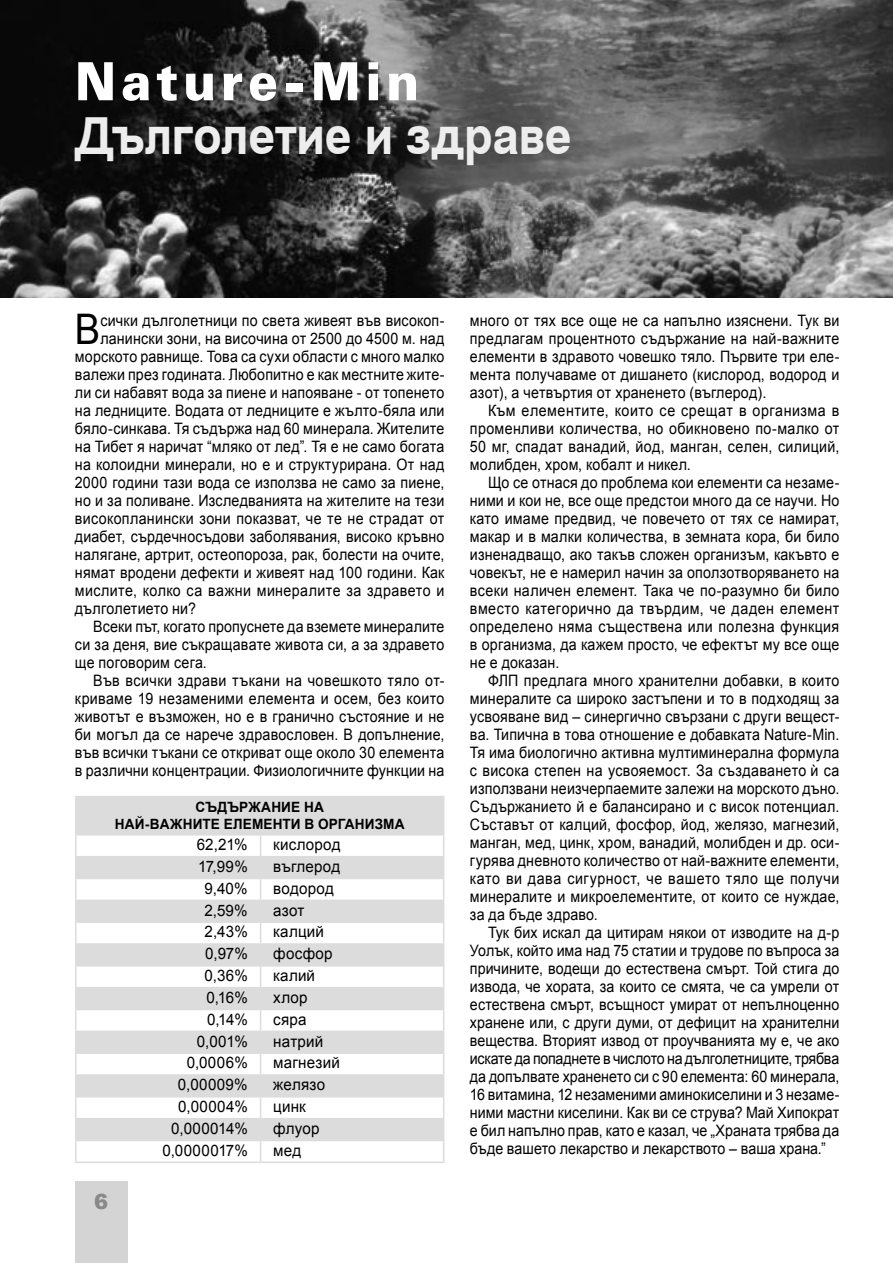
<style>
.page{position:relative;width:893px;height:1263px;background:#fff}
.page>*{position:absolute;margin:0;border:0;box-sizing:border-box;transform-origin:0 0}
.t1{font:900 52.8px "Zurich Win 95 BT";letter-spacing:.095em;color:#fff;scale:.95 1}
.t2{font:700 51.15px "Swiss 721 BT";letter-spacing:.005em;color:#ededed;scale:.91 1}
.t3{font:42.15px "Arial";color:#000;scale:.9 1}
.t4{font:900 21px "Arial";color:#898989}
.t5{font:15.75px/18px "Arial";letter-spacing:.01em;color:#000;text-align:justify;scale:.9 1}
.t6{font:15.75px "Arial";letter-spacing:.01em;color:#000;scale:.96 1}
.t7{font:15.75px "Arial";letter-spacing:.03em;color:#000;scale:.9 1}
.t8{font:700 14.1px/16.5px "Arial";letter-spacing:.01em;color:#000;text-align:center;scale:.96 1}
</style>
<div class="page">
<img style="left:0;top:0;width:893px;height:298px">
<div style="left:75px;top:1181px;width:52px;height:82px;background:#d4d4d4"></div>
<svg style="left:76px;top:797px;width:367px;height:343px;fill:#dcdcdc"></svg>
<hr style="left:75px;top:796px;width:186px;height:1px;background:#dcdcdc">
<hr style="left:75px;top:797px;width:1px;height:37px;background:#dcdcdc">
<hr style="left:261px;top:796px;width:183px;height:1px;background:#dcdcdc">
<hr style="left:443px;top:797px;width:1px;height:37px;background:#dcdcdc">
<hr style="left:75px;top:834px;width:186px;height:1px;background:#dcdcdc">
<hr style="left:261px;top:834px;width:183px;height:1px;background:#dcdcdc">
<hr style="left:75px;top:856px;width:186px;height:1px;background:#dcdcdc">
<hr style="left:261px;top:856px;width:183px;height:1px;background:#dcdcdc">
<hr style="left:75px;top:878px;width:186px;height:1px;background:#dcdcdc">
<hr style="left:261px;top:878px;width:183px;height:1px;background:#dcdcdc">
<hr style="left:75px;top:899px;width:186px;height:2px;background:#dcdcdc">
<hr style="left:261px;top:899px;width:183px;height:2px;background:#dcdcdc">
<hr style="left:75px;top:921px;width:186px;height:2px;background:#dcdcdc">
<hr style="left:261px;top:921px;width:183px;height:2px;background:#dcdcdc">
<hr style="left:75px;top:943px;width:186px;height:2px;background:#dcdcdc">
<hr style="left:261px;top:943px;width:183px;height:2px;background:#dcdcdc">
<hr style="left:75px;top:965px;width:186px;height:1px;background:#dcdcdc">
<hr style="left:261px;top:965px;width:183px;height:1px;background:#dcdcdc">
<hr style="left:75px;top:987px;width:186px;height:1px;background:#dcdcdc">
<hr style="left:261px;top:987px;width:183px;height:1px;background:#dcdcdc">
<hr style="left:75px;top:1009px;width:186px;height:1px;background:#dcdcdc">
<hr style="left:261px;top:1009px;width:183px;height:1px;background:#dcdcdc">
<hr style="left:75px;top:1030px;width:186px;height:2px;background:#dcdcdc">
<hr style="left:261px;top:1030px;width:183px;height:2px;background:#dcdcdc">
<hr style="left:75px;top:1052px;width:186px;height:2px;background:#dcdcdc">
<hr style="left:261px;top:1052px;width:183px;height:2px;background:#dcdcdc">
<hr style="left:75px;top:1074px;width:186px;height:2px;background:#dcdcdc">
<hr style="left:261px;top:1074px;width:183px;height:2px;background:#dcdcdc">
<hr style="left:75px;top:1096px;width:186px;height:1px;background:#dcdcdc">
<hr style="left:261px;top:1096px;width:183px;height:1px;background:#dcdcdc">
<hr style="left:75px;top:1118px;width:186px;height:1px;background:#dcdcdc">
<hr style="left:261px;top:1118px;width:183px;height:1px;background:#dcdcdc">
<hr style="left:75px;top:1140px;width:186px;height:1px;background:#dcdcdc">
<svg style="left:75px;top:835px;width:1px;height:326px"></svg>
<hr style="left:261px;top:1140px;width:183px;height:1px;background:#dcdcdc">
<svg style="left:260px;top:835px;width:1px;height:326px"></svg>
<svg style="left:443px;top:835px;width:1px;height:326px"></svg>
<hr style="left:75px;top:1161px;width:186px;height:2px;background:#dcdcdc">
<hr style="left:261px;top:1161px;width:183px;height:2px;background:#dcdcdc">
<h1 class="t1" style="left:75px;top:43px;width:364px">Nature-Min</h1>
<h2 class="t2" style="left:75px;top:101px;width:547px">Дълголетие и здраве</h2>
<h3 class="t3" style="left:75px;top:301px;width:30px">В</h3>
<p class="t5" style="left:100px;top:311px;width:384px">сички дълголетници по света живеят във високоп-</p>
<p class="t5" style="left:100px;top:329px;width:384px">ланински зони, на височина от 2500 до 4500 м. над</p>
<p class="t5" style="left:75px;top:347px;width:412px">морското равнище. Това са сухи области с много малко</p>
<p class="t5" style="left:75px;top:365px;width:412px">валежи през годината. Любопитно е как местните жите-</p>
<p class="t5" style="left:75px;top:383px;width:412px">ли си набавят вода за пиене и напояване - от топенето</p>
<p class="t5" style="left:75px;top:401px;width:412px">на ледниците. Водата от ледниците е жълто-бяла или</p>
<p class="t5" style="left:75px;top:419px;width:412px">бяло-синкава. Тя съдържа над 60 минерала. Жителите</p>
<p class="t5" style="left:75px;top:437px;width:412px">на Тибет я наричат “мляко от лед”. Тя е не само богата</p>
<p class="t5" style="left:75px;top:455px;width:412px">на колоидни минерали, но е и структурирана. От над</p>
<p class="t5" style="left:75px;top:473px;width:412px">2000 години тази вода се използва не само за пиене,</p>
<p class="t5" style="left:75px;top:491px;width:412px">но и за поливане. Изследванията на жителите на тези</p>
<p class="t5" style="left:75px;top:509px;width:412px">високопланински зони показват, че те не страдат от</p>
<p class="t5" style="left:75px;top:527px;width:412px">диабет, сърдечносъдови заболявания, високо кръвно</p>
<p class="t5" style="left:75px;top:545px;width:412px">налягане, артрит, остеопороза, рак, болести на очите,</p>
<p class="t5" style="left:75px;top:563px;width:412px">нямат вродени дефекти и живеят над 100 години. Как</p>
<p class="t5" style="left:75px;top:581px;width:412px">мислите, колко са важни минералите за здравето и</p>
<p class="t5" style="left:75px;top:599px;width:136px">дълголетието ни?</p>
<p class="t5" style="left:93px;top:617px;width:392px">Всеки път, когато пропуснете да вземете минералите</p>
<p class="t5" style="left:75px;top:635px;width:412px">си за деня, вие съкращавате живота си, а за здравето</p>
<p class="t5" style="left:75px;top:653px;width:148px">ще поговорим сега.</p>
<p class="t7" style="left:93px;top:670px;width:392px">Във всички здрави тъкани на човешкото тяло от-</p>
<p class="t5" style="left:75px;top:689px;width:412px">криваме 19 незаменими елемента и осем, без които</p>
<p class="t5" style="left:75px;top:707px;width:412px">животът е възможен, но е в гранично състояние и не</p>
<p class="t5" style="left:75px;top:725px;width:412px">би могъл да се нарече здравословен. В допълнение,</p>
<p class="t5" style="left:75px;top:743px;width:412px">във всички тъкани се откриват още около 30 елемента</p>
<p class="t5" style="left:75px;top:761px;width:412px">в различни концентрации. Физиологичните функции на</p>
<p class="t8" style="left:115px;top:800px;width:304px">СЪДЪРЖАНИЕ НА<br>НАЙ-ВАЖНИТЕ ЕЛЕМЕНТИ В ОРГАНИЗМА</p>
<p class="t6" style="left:197px;top:834px;width:55px">62,21%</p>
<p class="t6" style="left:273px;top:834px;width:72px">кислород</p>
<p class="t6" style="left:198px;top:856px;width:53px">17,99%</p>
<p class="t6" style="left:273px;top:856px;width:71px">въглерод</p>
<p class="t6" style="left:205px;top:878px;width:47px">9,40%</p>
<p class="t6" style="left:273px;top:878px;width:65px">водород</p>
<p class="t6" style="left:204px;top:900px;width:47px">2,59%</p>
<p class="t6" style="left:273px;top:900px;width:34px">азот</p>
<p class="t6" style="left:205px;top:921px;width:47px">2,43%</p>
<p class="t6" style="left:273px;top:921px;width:54px">калций</p>
<p class="t6" style="left:205px;top:943px;width:46px">0,97%</p>
<p class="t6" style="left:273px;top:943px;width:63px">фосфор</p>
<p class="t6" style="left:204px;top:965px;width:47px">0,36%</p>
<p class="t6" style="left:273px;top:965px;width:45px">калий</p>
<p class="t6" style="left:207px;top:987px;width:44px">0,16%</p>
<p class="t6" style="left:273px;top:987px;width:37px">хлор</p>
<p class="t6" style="left:207px;top:1009px;width:44px">0,14%</p>
<p class="t6" style="left:273px;top:1009px;width:36px">сяра</p>
<p class="t6" style="left:197px;top:1031px;width:54px">0,001%</p>
<p class="t6" style="left:273px;top:1031px;width:53px">натрий</p>
<p class="t6" style="left:187px;top:1052px;width:65px">0,0006%</p>
<p class="t6" style="left:273px;top:1052px;width:71px">магнезий</p>
<p class="t6" style="left:178px;top:1074px;width:74px">0,00009%</p>
<p class="t6" style="left:273px;top:1074px;width:55px">желязо</p>
<p class="t6" style="left:178px;top:1096px;width:74px">0,00004%</p>
<p class="t6" style="left:273px;top:1096px;width:35px">цинк</p>
<p class="t6" style="left:171px;top:1118px;width:81px">0,000014%</p>
<p class="t6" style="left:273px;top:1118px;width:50px">флуор</p>
<p class="t6" style="left:162px;top:1140px;width:90px">0,0000017%</p>
<p class="t6" style="left:273px;top:1140px;width:31px">мед</p>
<h3 class="t4" style="left:94px;top:1186px;width:16px">6</h3>
<p class="t5" style="left:470px;top:311px;width:412px">много от тях все още не са напълно изяснени. Тук ви предлагам процентното съдържание на най-важните елементи в здравото човешко тяло. Първите три еле&shy;мента получаваме от дишането (кислород, водород и азот), а четвъртия от храненето (въглерод).</p>
<p class="t5" style="left:470px;top:401px;width:412px;text-indent:18px">Към елементите, които се срещат в организма в променливи количества, но обикновено по-малко от 50 мг, спадат ванадий, йод, манган, селен, силиций, молибден, хром, кобалт и никел.</p>
<p class="t5" style="left:470px;top:473px;width:412px;text-indent:18px">Що се отнася до проблема кои елементи са незаме&shy;ними и кои не, все още предстои много да се научи. Но като имаме предвид, че повечето от тях се намират, макар и в малки количества, в земната кора, би било изненадващо, ако такъв сложен организъм, какъвто е човекът, не е намерил начин за оползотворяването на всеки наличен елемент. Така че по-разумно би било вместо категорично да твърдим, че даден елемент определено няма съществена или полезна функция в организма, да кажем просто, че ефектът му все още не е доказан.</p>
<p class="t5" style="left:470px;top:671px;width:412px;text-indent:18px">ФЛП предлага много хранителни добавки, в които минералите са широко застъпени и то в подходящ за усвояване вид – синергично свързани с други вещест&shy;ва. Типична в това отношение е добавката Nature-Min.<br>Тя има биологично активна мултиминерална формула с висока степен на усвояемост. За създаването и са</p>
<p class="t5" style="left:470px;top:761px;width:412px;text-align:left;text-indent:342px">` използвани неизчерпаемите залежи на морското дъно.<br>Съдържанието й е балансирано и с висок потенциал.<br>Съставът от калций, фосфор, йод, желязо, магнезий, манган, мед, цинк, хром, ванадий, молибден и др. оси&shy;гурява дневното количество от най-важните елементи, като ви дава сигурност, че вашето тяло ще получи минералите и микроелементите, от които се нуждае, за да бъде здраво.</p>
<p class="t5" style="left:470px;top:923px;width:412px;text-indent:18px">Тук бих искал да цитирам някои от изводите на д-р Уолък, който има над 75 статии и трудове по въпроса за причините, водещи до естествена смърт. Той стига до извода, че хората, за които се смята, че са умрели от естествена смърт, всъщност умират от непълноценно хранене или, с други думи, от дефицит на хранителни вещества. Вторият извод от проучванията му е, че ако искате да попаднете в числото на дълголетниците, трябва да допълвате храненето си с 90 елемента: 60 минерала, 16 витамина, 12 незаменими аминокиселини и 3 незаме&shy;ними мастни киселини. Как ви се струва? Май Хипократ е бил напълно прав, като е казал, че „Храната трябва да бъде вашето лекарство и лекарството – ваша храна.”</p>
</div>
